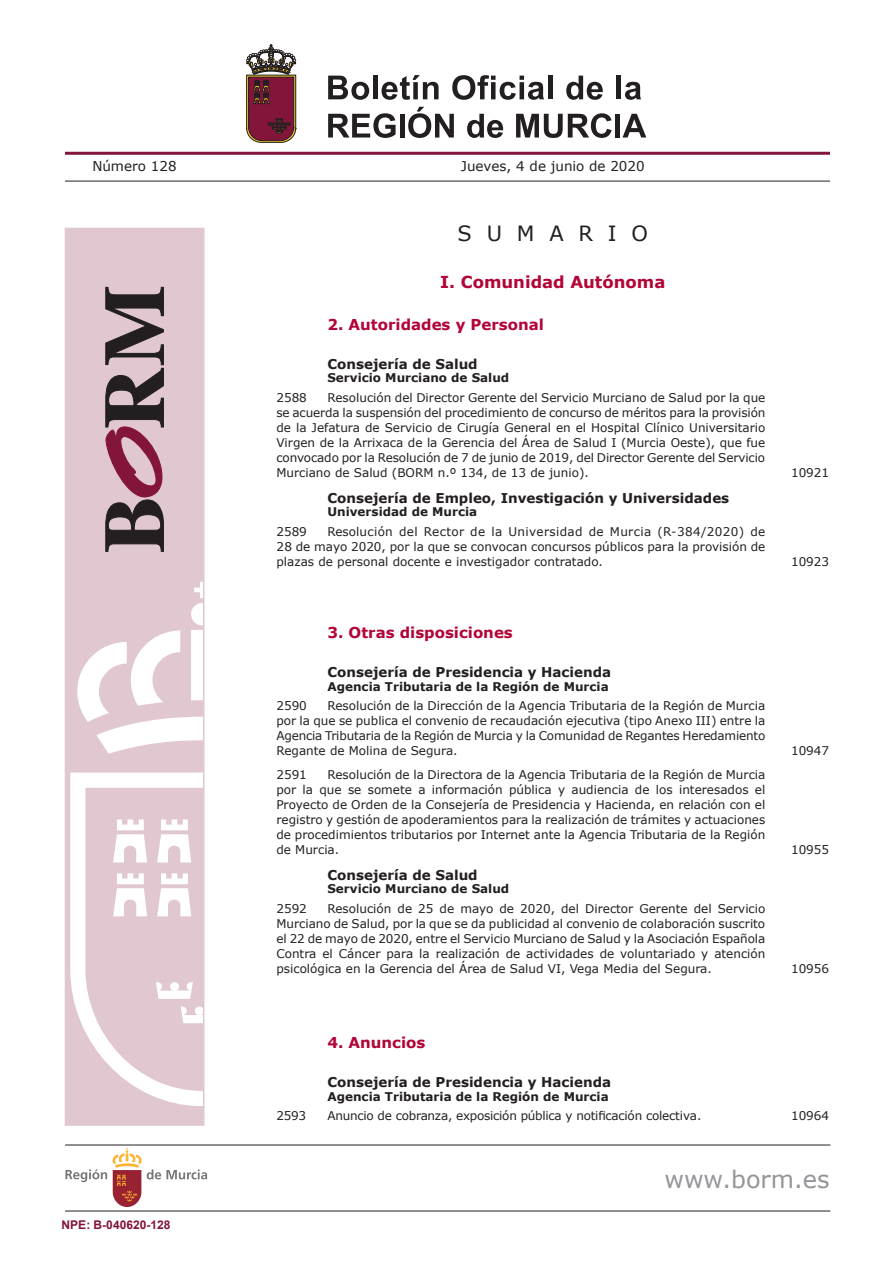
<style>
.page{position:relative;width:893px;height:1263px;background:#fff}
.page>*{position:absolute;margin:0;border:0;box-sizing:border-box;transform-origin:0 0}
.t1{font:24px "Verdana";color:#939598}
.t2{font:21px "Verdana";color:#231f20}
.t3{font:700 16.5px "Verdana";color:#b30437}
.t4{font:700 15px "Verdana";color:#b30437}
.t5{font:700 13.5px "Verdana";color:#231f20}
.t6{font:13.5px "Verdana";color:#231f20}
.t7{font:12px/15px "Verdana";color:#231f20;text-align:justify}
.t8{font:700 12px "Verdana";color:#231f20}
.t9{font:12px "Verdana";letter-spacing:-.02em;color:#231f20}
.t10{font:700 12px "Arial";color:#83143a}
</style>
<div class="page">
<hr style="left:65px;top:152px;width:765px;height:3px;background:#83143a">
<svg style="left:328px;top:113px;width:68px;height:25px"></svg>
<div style="left:400px;top:114px;width:5px;height:24px;background:#231f20"></div>
<svg style="left:408px;top:107px;width:46px;height:31px"></svg>
<svg style="left:467px;top:114px;width:36px;height:24px"></svg>
<svg style="left:516px;top:113px;width:96px;height:25px"></svg>
<hr style="left:616px;top:114px;width:4px;height:24px;background:#231f20">
<svg style="left:622px;top:114px;width:24px;height:24px"></svg>
<svg style="left:328px;top:76px;width:41px;height:24px"></svg>
<div style="left:373px;top:76px;width:5px;height:23px;background:#231f20"></div>
<svg style="left:382px;top:75px;width:57px;height:25px"></svg>
<svg style="left:452px;top:75px;width:92px;height:25px"></svg>
<div style="left:548px;top:76px;width:5px;height:23px;background:#231f20"></div>
<svg style="left:566px;top:76px;width:37px;height:24px"></svg>
<hr style="left:617px;top:76px;width:4px;height:23px;background:#231f20">
<svg style="left:625px;top:82px;width:16px;height:18px"></svg>
<hr style="left:65px;top:181px;width:765px;height:1px;background:#231f20">
<div style="left:65px;top:228px;width:139px;height:897px;background:#e1c7d0"></div>
<svg style="left:70px;top:772px;width:131px;height:334px"></svg>
<svg style="left:156px;top:958px;width:45px;height:90px"></svg>
<svg style="left:113px;top:819px;width:78px;height:97px"></svg>
<svg style="left:77px;top:582px;width:124px;height:172px"></svg>
<svg style="left:105px;top:287px;width:59px;height:265px"></svg>
<svg style="left:246px;top:45px;width:50px;height:98px;background:#824b53"></svg>
<hr style="left:65px;top:1144px;width:765px;height:1px;background:#231f20">
<svg style="left:113px;top:1148px;width:94px;height:59px"></svg>
<svg style="left:65px;top:1169px;width:42px;height:13px"></svg>
<hr style="left:65px;top:1210px;width:765px;height:1px;background:#231f20">
<p class="t6" style="left:92px;top:157px;width:86px">Número 128</p>
<p class="t6" style="left:461px;top:157px;width:185px">Jueves, 4 de junio de 2020</p>
<h2 class="t2" style="left:458px;top:219px;width:192px">S U M A R I O</h2>
<h3 class="t3" style="left:440px;top:270px;width:227px">I. Comunidad Autónoma</h3>
<p class="t4" style="left:327px;top:314px;width:218px">2. Autoridades y Personal</p>
<p class="t5" style="left:327px;top:354px;width:152px">Consejería de Salud</p>
<p class="t8" style="left:327px;top:369px;width:183px">Servicio Murciano de Salud</p>
<p class="t7" style="left:276px;top:389px;width:490px;text-indent:51px">Resolución del Director Gerente del Servicio Murciano de Salud por la que se acuerda la suspensión del procedimiento de concurso de méritos para la provisión de la Jefatura de Servicio de Cirugía General en el Hospital Clínico Universitario Virgen de la Arrixaca de la Gerencia del Área de Salud I (Murcia Oeste), que fue convocado por la Resolución de 7 de junio de 2019, del Director Gerente del Servicio Murciano de Salud (BORM n.º 134, de 13 de junio).</p>
<p class="t7" style="left:276px;top:389px;width:32px">2588</p>
<p class="t5" style="left:327px;top:488px;width:403px">Consejería de Empleo, Investigación y Universidades</p>
<p class="t8" style="left:327px;top:503px;width:151px">Universidad de Murcia</p>
<p class="t7" style="left:276px;top:523px;width:491px;text-indent:51px">Resolución del Rector de la Universidad de Murcia (R-384/2020) de 28 de mayo 2020, por la que se convocan concursos públicos para la provisión de plazas de personal docente e investigador contratado.</p>
<p class="t7" style="left:276px;top:523px;width:32px">2589</p>
<p class="t4" style="left:327px;top:622px;width:187px">3. Otras disposiciones</p>
<p class="t5" style="left:327px;top:663px;width:285px">Consejería de Presidencia y Hacienda</p>
<p class="t8" style="left:327px;top:678px;width:283px">Agencia Tributaria de la Región de Murcia</p>
<p class="t7" style="left:276px;top:698px;width:491px;text-indent:51px">Resolución de la Dirección de la Agencia Tributaria de la Región de Murcia por la que se publica el convenio de recaudación ejecutiva (tipo Anexo III) entre la Agencia Tributaria de la Región de Murcia y la Comunidad de Regantes Heredamiento Regante de Molina de Segura.</p>
<p class="t7" style="left:276px;top:698px;width:32px">2590</p>
<p class="t7" style="left:276px;top:767px;width:490px;text-indent:51px">Resolución de la Directora de la Agencia Tributaria de la Región de Murcia por la que se somete a información pública y audiencia de los interesados el Proyecto de Orden de la Consejería de Presidencia y Hacienda, en relación con el registro y gestión de apoderamientos para la realización de trámites y actuaciones de procedimientos tributarios por Internet ante la Agencia Tributaria de la Región de Murcia.</p>
<p class="t7" style="left:276px;top:767px;width:32px">2591</p>
<p class="t5" style="left:327px;top:865px;width:152px">Consejería de Salud</p>
<p class="t8" style="left:327px;top:880px;width:183px">Servicio Murciano de Salud</p>
<p class="t7" style="left:276px;top:901px;width:490px;text-indent:51px">Resolución de 25 de mayo de 2020, del Director Gerente del Servicio Murciano de Salud, por la que se da publicidad al convenio de colaboración suscrito el 22 de mayo de 2020, entre el Servicio Murciano de Salud y la Asociación Española Contra el Cáncer para la realización de actividades de voluntariado y atención psicológica en la Gerencia del Área de Salud VI, Vega Media del Segura.</p>
<p class="t7" style="left:276px;top:901px;width:32px">2592</p>
<p class="t4" style="left:327px;top:1032px;width:100px">4. Anuncios</p>
<p class="t5" style="left:327px;top:1073px;width:285px">Consejería de Presidencia y Hacienda</p>
<p class="t8" style="left:327px;top:1088px;width:283px">Agencia Tributaria de la Región de Murcia</p>
<p class="t7" style="left:791px;top:464px;width:40px">10921</p>
<p class="t7" style="left:791px;top:553px;width:40px">10923</p>
<p class="t7" style="left:791px;top:743px;width:40px">10947</p>
<p class="t7" style="left:791px;top:842px;width:40px">10955</p>
<p class="t7" style="left:791px;top:961px;width:40px">10956</p>
<p class="t7" style="left:276px;top:1108px;width:31px">2593</p>
<p class="t9" style="left:327px;top:1107px;width:376px">Anuncio de cobranza, exposición pública y notificación colectiva.</p>
<p class="t7" style="left:791px;top:1108px;width:40px">10964</p>
<p class="t10" style="left:62px;top:1216px;width:110px">NPE: B-040620-128</p>
<h1 class="t1" style="left:664px;top:1164px;width:167px">www.borm.es</h1>
</div>
